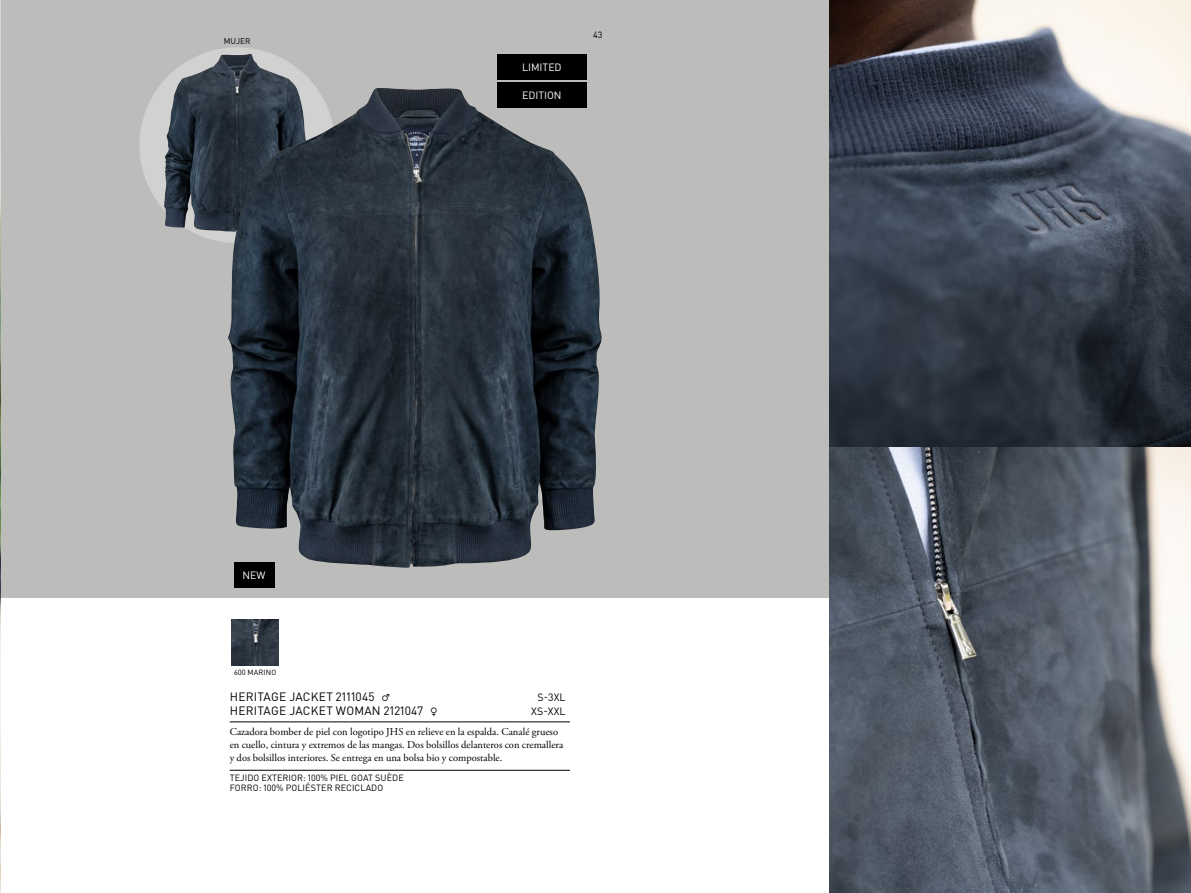
<style>
.page{position:relative;width:1191px;height:893px;background:#fff}
.page>*{position:absolute;margin:0;border:0;box-sizing:border-box;transform-origin:0 0}
.NAMN_H_21{font:12px "DIN Pro";letter-spacing:.01em;color:#000}
.BRÖD-H2021{font:10.5px/13.2px "Adobe Garamond Pro";color:#000}
.BRÖDM20{font:10.5px "DIN Pro";color:#fff}
.NAMN_H_21-2{font:10.5px "DIN Pro";letter-spacing:.01em;color:#000}
.Specs-H2021{font:9px/10.5px "DIN Pro";letter-spacing:.01em;color:#000}
.Colors-H2021{font:8.25px "DIN Pro";letter-spacing:.01em;color:#000}
.BRÖDM20-2{font:7.5px "DIN Pro";letter-spacing:.02em;color:#000}
</style>
<div class="page">
<div style="left:0;top:0;width:855px;height:597px;background:#bcbcba"></div>
<img style="left:0;top:0;width:1px;height:893px">
<img style="left:829px;top:0;width:362px;height:893px">
<img style="left:232px;top:619px;width:47px;height:47px">
<div style="left:139px;top:47px;width:196px;height:196px;background:#d1d1cf;border-radius:50%"></div>
<img style="left:164px;top:54px;width:138px;height:178px">
<img style="left:227px;top:87px;width:375px;height:481px">
<div style="left:497px;top:54px;width:90px;height:25px;background:#000"></div>
<div style="left:497px;top:82px;width:90px;height:25px;background:#000"></div>
<hr style="left:230px;top:722px;width:340px;height:1px;background:#000">
<hr style="left:230px;top:770px;width:340px;height:1px;background:#000">
<div style="left:234px;top:562px;width:40px;height:25px;background:#000"></div>
<p class="Colors-H2021" style="left:224px;top:36px;width:28px">MUJER</p>
<p class="BRÖDM20" style="left:522px;top:60px;width:41px">LIMITED</p>
<p class="BRÖDM20" style="left:522px;top:88px;width:41px">EDITION</p>
<p class="Specs-H2021" style="left:593px;top:30px;width:11px">43</p>
<p class="BRÖDM20" style="left:242px;top:568px;width:24px">NEW</p>
<p class="BRÖDM20-2" style="left:234px;top:667px;width:44px">600 MARINO</p>
<p class="NAMN_H_21" style="left:230px;top:689px;width:162px">HERITAGE JACKET 2111045 ♂</p>
<p class="NAMN_H_21-2" style="left:537px;top:690px;width:30px">S-3XL</p>
<p class="NAMN_H_21" style="left:230px;top:702px;width:210px">HERITAGE JACKET WOMAN 2121047 ♀</p>
<p class="NAMN_H_21-2" style="left:531px;top:704px;width:36px">XS-XXL</p>
<p class="BRÖD-H2021" style="left:230px;top:726px;width:335px">Cazadora bomber de piel con logotipo JHS en relieve en la espalda. Canalé grueso en cuello, cintura y extremos de las mangas. Dos bolsillos delanteros con cremallera y dos bolsillos interiores. Se entrega en una bolsa bio y compostable.</p>
<p class="Specs-H2021" style="left:230px;top:772px;width:175px">TEJIDO EXTERIOR: 100% PIEL GOAT SUÈDE<br>FORRO: 100% POLIÉSTER RECICLADO</p>
</div>
